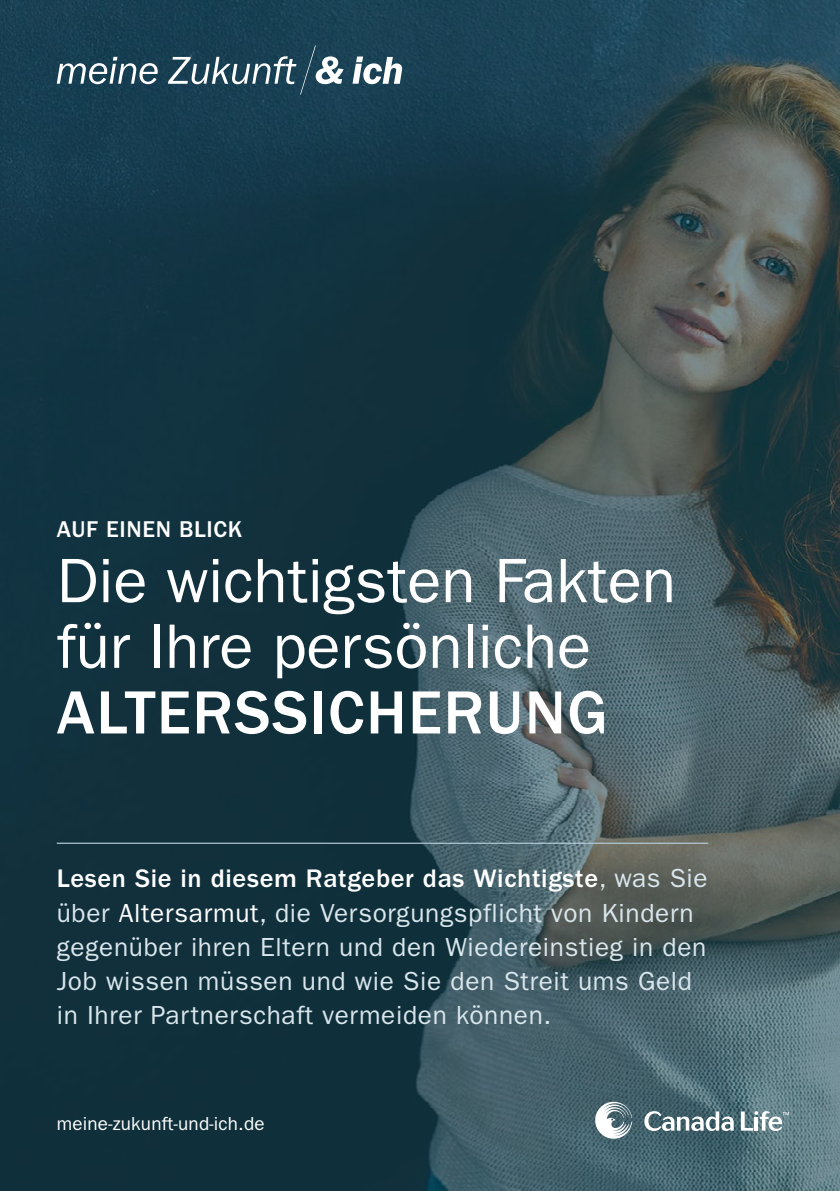
<style>
.page{position:relative;width:840px;height:1191px;background:#fff}
.page>*{position:absolute;margin:0;border:0;box-sizing:border-box;transform-origin:0 0}
.t1{font:63px/65.6px "ITC Franklin Gothic Std";color:#fff}
.t2{font:500 63px "ITC Franklin Gothic Std";letter-spacing:.025em;color:#fff}
.t3{font:26.2px/34.2px "ITC Franklin Gothic Std";letter-spacing:.025em;color:#d9e6ec}
.t4{font:500 23.6px "ITC Franklin Gothic Std";letter-spacing:.025em;color:#fff}
.t5{font:18.8px "ITC Franklin Gothic Std";letter-spacing:.01em;color:#fff}
.s1{font-weight:500;color:#fff}
.s2{color:#fff}
</style>
<div class="page">
<img style="left:0;top:0;width:839px;height:1191px">
<svg style="left:57px;top:57px;width:101px;height:27px"></svg>
<svg style="left:168px;top:45px;width:175px;height:50px;background:#3e5f6f"></svg>
<svg style="left:352px;top:57px;width:50px;height:27px"></svg>
<svg style="left:644px;top:1111px;width:89px;height:20px"></svg>
<svg style="left:740px;top:1111px;width:48px;height:20px"></svg>
<svg style="left:595px;top:1101px;width:36px;height:37px"></svg>
<hr style="left:57px;top:842px;width:651px;height:2px;background:#b5cdd9">
<p class="t4" style="left:57px;top:515px;width:187px">AUF EINEN BLICK</p>
<h1 class="t1" style="left:57px;top:548px;width:620px">Die wichtigsten Fakten für Ihre persönliche</h1>
<h1 class="t2" style="left:57px;top:677px;width:552px">ALTERSSICHERUNG</h1>
<p class="t3" style="left:57px;top:861px;width:652px"><span class="s1">Lesen Sie in diesem Ratgeber das Wichtigste</span>, was Sie über <span class="s2">Altersarmut</span>, die Versorgungspflicht von Kindern gegenüber ihren Eltern und den Wiedereinstieg in den Job wissen müssen und wie Sie den Streit ums Geld in Ihrer Partnerschaft vermeiden können.</p>
<p class="t5" style="left:57px;top:1113px;width:209px">meine-zukunft-und-ich.de</p>
</div>
